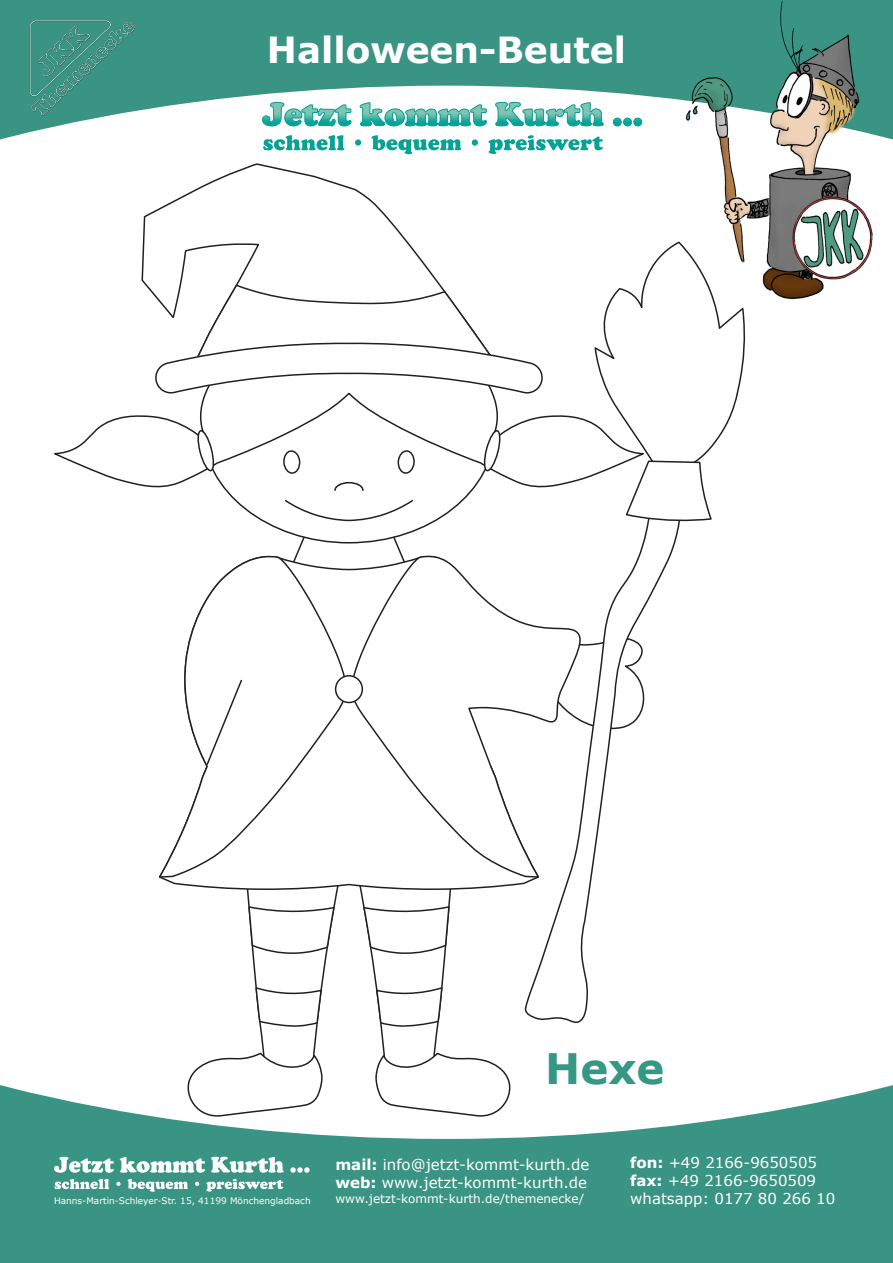
<style>
.page{position:relative;width:893px;height:1263px;background:#3a9483}
.page>*{position:absolute;margin:0;border:0;box-sizing:border-box;transform-origin:0 0}
.t1{font:700 42px "Verdana";color:#359785}
.t2{font:700 36px "Verdana";color:#fff}
.t3{font:15px/18px "Verdana";color:#fff}
.t4{font:12px "Verdana";color:#fff}
.t5{font:9px "Verdana";color:#fff}
.s1{font-weight:700}
</style>
<div class="page">
<div style="left:0;top:86px;width:893px;height:1053px;background:#fff"></div>
<img style="left:30px;top:20px;width:109px;height:101px">
<svg style="left:262px;top:102px;width:360px;height:24px;background:#8fd2ca"></svg>
<svg style="left:263px;top:135px;width:340px;height:19px;background:#a6ded9"></svg>
<img style="left:622px;top:0;width:271px;height:306px">
<svg style="left:54px;top:1157px;width:256px;height:16px"></svg>
<svg style="left:55px;top:1179px;width:228px;height:13px"></svg>
<div style="left:525px;top:492px;width:159px;height:533px;background:#fff"></div>
<div style="left:593px;top:240px;width:153px;height:283px;background:#fff"></div>
<div style="left:187px;top:891px;width:154px;height:226px;background:#fff"></div>
<div style="left:356px;top:891px;width:155px;height:226px;background:#fff"></div>
<svg style="left:158px;top:555px;width:382px;height:336px;background:#e3e3e3"></svg>
<div style="left:157px;top:556px;width:191px;height:323px;background:#fff"></div>
<div style="left:348px;top:554px;width:234px;height:325px;background:#fff"></div>
<svg style="left:205px;top:678px;width:38px;height:88px;background:#f5f5f5"></svg>
<div style="left:336px;top:676px;width:26px;height:26px;background:#fff;border-radius:50%"></div>
<div style="left:335px;top:675px;width:28px;height:28px;border:2px solid #231f20;border-radius:50%"></div>
<div style="left:203px;top:312px;width:292px;height:231px;background:#fff;border-radius:50%"></div>
<svg style="left:285px;top:500px;width:128px;height:81px"></svg>
<div style="left:48px;top:286px;width:601px;height:206px;background:#fff"></div>
<svg style="left:195px;top:428px;width:19px;height:45px"></svg>
<svg style="left:484px;top:428px;width:18px;height:45px"></svg>
<div style="left:141px;top:164px;width:358px;height:205px;background:#fff"></div>
<svg style="left:154px;top:283px;width:391px;height:111px"></svg>
<h2 class="t2" style="left:267px;top:24px;width:361px">Halloween-Beutel</h2>
<p class="t1" style="left:545px;top:1039px;width:121px">Hexe</p>
<p class="t5" style="left:54px;top:1194px;width:258px">Hanns-Martin-Schleyer-Str. 15, 41199 Mönchengladbach</p>
<p class="t3" style="left:335px;top:1155px;width:255px"><span class="s1">mail:</span> info@jetzt-kommt-kurth.de <span class="s1">web:</span> www.jetzt-kommt-kurth.de</p>
<p class="t4" style="left:335px;top:1190px;width:250px">www.jetzt-kommt-kurth.de/themenecke/</p>
<p class="t3" style="left:630px;top:1153px;width:207px"><span class="s1">fon:</span> +49 2166-9650505 <span class="s1">fax:</span> +49 2166-9650509 whatsapp: 0177 80 266 10</p>
</div>
